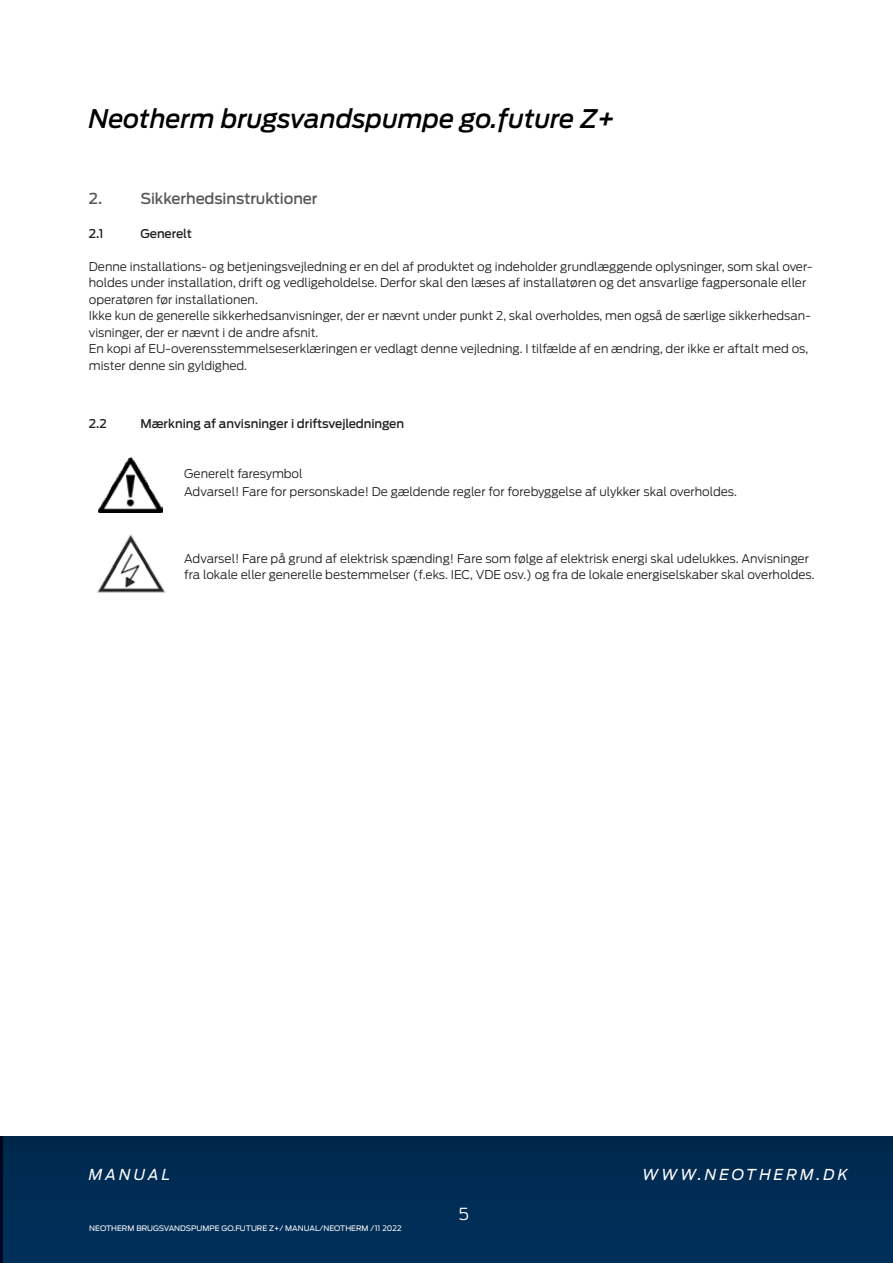
<style>
.page{position:relative;width:893px;height:1263px;background:#fff}
.page>*{position:absolute;margin:0;border:0;box-sizing:border-box;transform-origin:0 0}
.t1{font:italic 500 25.5px "Antenna";color:#000}
.t2{font:300 16.5px "Antenna";color:#fff}
.t3{font:500 15px "Antenna";letter-spacing:-.005em;color:#58595b}
.t4{font:italic 15px "Antenna";letter-spacing:.2em;color:#fff}
.t5{font:300 12px/16.5px "Antenna";color:#231f20}
.t6{font:500 12px "Antenna";letter-spacing:-.01em;color:#231f20}
.t7{font:7.5px "Antenna";color:#fff}
</style>
<div class="page">
<svg style="left:0;top:1137px;width:893px;height:126px;background:#002b53"></svg>
<img style="left:97px;top:534px;width:69px;height:59px">
<img style="left:98px;top:457px;width:65px;height:56px">
<h1 class="t1" style="left:89px;top:103px;width:528px">Neotherm brugsvandspumpe go.future Z+</h1>
<p class="t3" style="left:89px;top:190px;width:15px">2.</p>
<p class="t3" style="left:140px;top:190px;width:179px">Sikkerhedsinstruktioner</p>
<p class="t6" style="left:89px;top:226px;width:16px">2.1</p>
<p class="t6" style="left:140px;top:226px;width:53px">Generelt</p>
<p class="t5" style="left:89px;top:258px;width:725px">Denne installations- og betjeningsvejledning er en del af produktet og indeholder grundlæggende oplysninger, som skal over&shy;holdes under installation, drift og vedligeholdelse. Derfor skal den læses af installatøren og det ansvarlige fagpersonale eller operatøren før installationen.<br>Ikke kun de generelle sikkerhedsanvisninger, der er nævnt under punkt 2, skal overholdes, men også de særlige sikkerhedsan&shy;visninger, der er nævnt i de andre afsnit.<br>En kopi af EU-overensstemmelseserklæringen er vedlagt denne vejledning. I tilfælde af en ændring, der ikke er aftalt med os, mister denne sin gyldighed.</p>
<p class="t6" style="left:89px;top:416px;width:19px">2.2</p>
<p class="t6" style="left:140px;top:416px;width:265px">Mærkning af anvisninger i driftsvejledningen</p>
<p class="t5" style="left:184px;top:464px;width:554px;line-height:18.3px">Generelt faresymbol<br>Advarsel! Fare for personskade! De gældende regler for forebyggelse af ulykker skal overholdes.</p>
<p class="t5" style="left:184px;top:550px;width:632px">Advarsel! Fare på grund af elektrisk spænding! Fare som følge af elektrisk energi skal udelukkes. Anvisninger fra lokale eller generelle bestemmelser (f.eks. IEC, VDE osv.) og fra de lokale energiselskaber skal overholdes.</p>
<p class="t4" style="left:89px;top:1166px;width:83px">MANUAL</p>
<p class="t4" style="left:642px;top:1166px;width:207px">WWW.NEOTHERM.DK</p>
<h2 class="t2" style="left:459px;top:1204px;width:12px">5</h2>
<p class="t7" style="left:89px;top:1224px;width:314px">NEOTHERM BRUGSVANDSPUMPE GO.FUTURE Z+/ MANUAL/NEOTHERM /11 2022</p>
</div>
